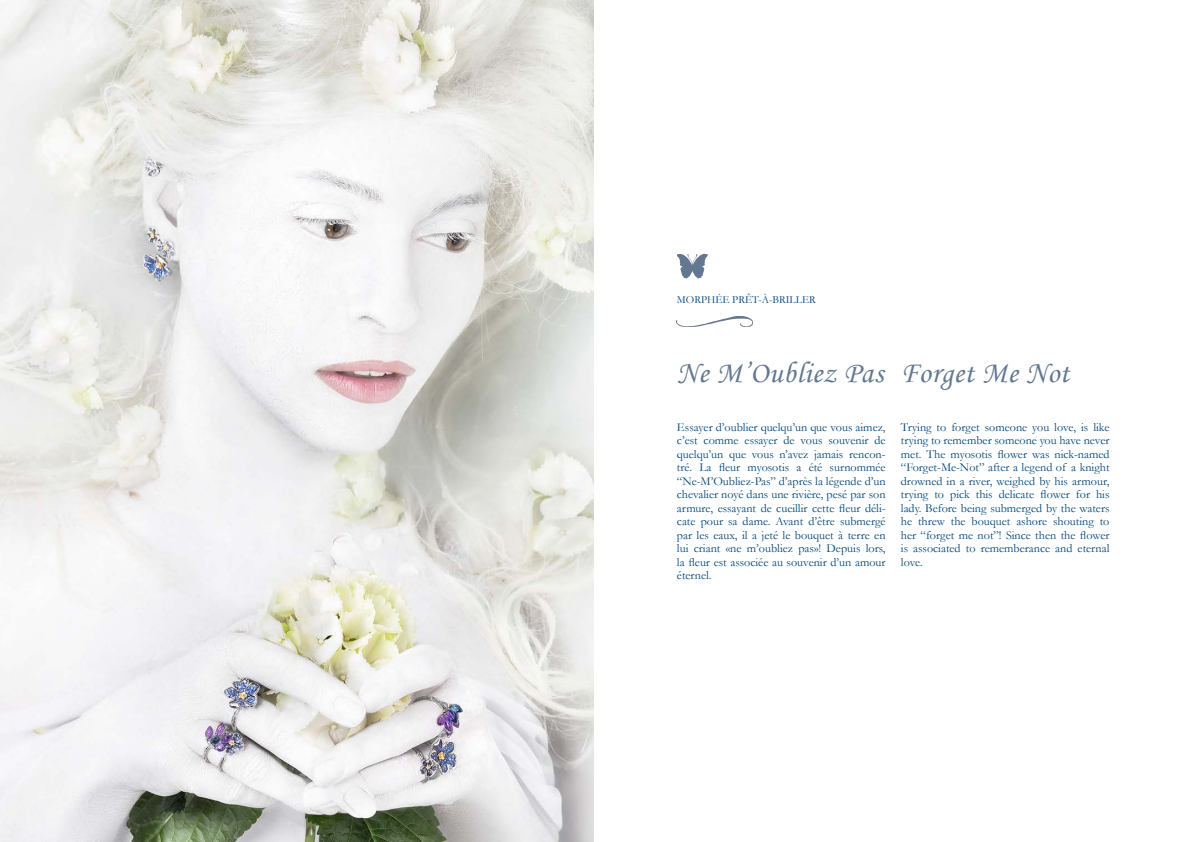
<style>
.page{position:relative;width:1191px;height:842px;background:#fff}
.page>*{position:absolute;margin:0;border:0;box-sizing:border-box;transform-origin:0 0}
.t1{font:30px "NK Monotype Corsiva";letter-spacing:.02em;color:#637790}
.t2{font:12.1px/13.5px "Garamond";color:#004579;text-align:justify}
.t3{font:10.8px "Garamond";color:#004579}
</style>
<div class="page">
<img style="left:0;top:0;width:593px;height:842px">
<svg style="left:677px;top:253px;width:30px;height:26px"></svg>
<img style="left:677px;top:316px;width:75px;height:11px">
<p class="t3" style="left:677px;top:294px;width:140px">MORPHÉE PRÊT-À-BRILLER</p>
<h1 class="t1" style="left:677px;top:355px;width:394px">Ne M’Oubliez Pas Forget Me Not</h1>
<p class="t2" style="left:677px;top:420px;width:210px">Essayer d’oublier quelqu’un que vous aimez, c’est comme essayer de vous souvenir de quelqu’un que vous n’avez jamais rencon&shy;tré. La fleur myosotis a été surnommée “Ne-M’Oubliez-Pas” d’après la légende d’un chevalier noyé dans une rivière, pesé par son armure, essayant de cueillir cette fleur déli&shy;cate pour sa dame. Avant d’être submergé par les eaux, il a jeté le bouquet à terre en lui criant «ne m’oubliez pas»! Depuis lors, la fleur est associée au souvenir d’un amour éternel.</p>
<p class="t2" style="left:901px;top:420px;width:210px">Trying to forget someone you love, is like trying to remember someone you have never met. The myosotis flower was nick-named “Forget-Me-Not” after a legend of a knight drowned in a river, weighed by his armour, trying to pick this delicate flower for his lady. Before being submerged by the waters he threw the bouquet ashore shouting to her “forget me not”! Since then the flower is associated to rememberance and eternal love.</p>
</div>
